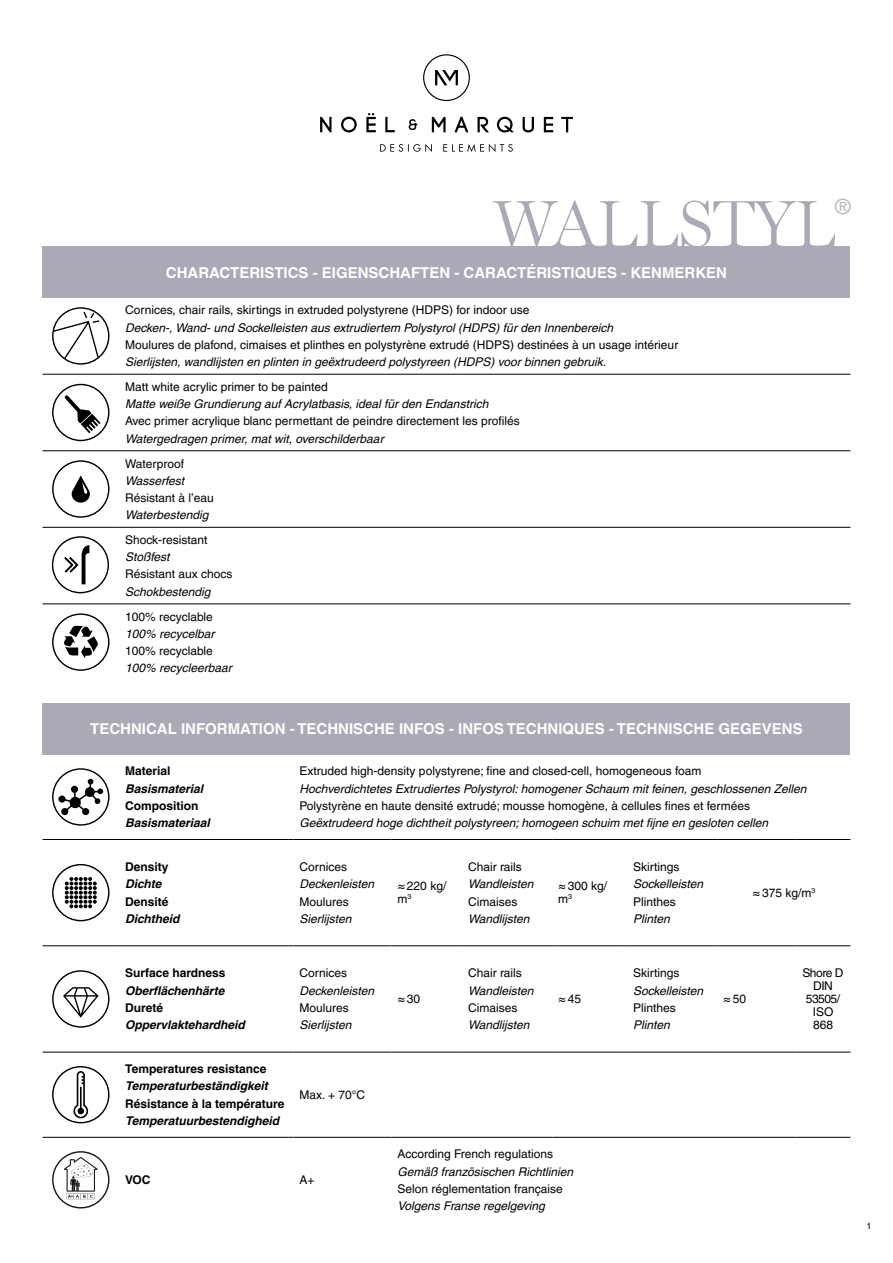
<style>
.page{position:relative;width:893px;height:1263px;background:#fff}
.page>*{position:absolute;margin:0;border:0;box-sizing:border-box;transform-origin:0 0}
.t1{font:300 66.75px "Miller Display";color:#ada8b5}
.t2{font:21px "Helvetica LT Pro";color:#bdb8c2}
.t3{font:700 15px "Helvetica LT Pro";color:#fff}
.t4{font:italic 12px "Helvetica LT Pro";color:#000}
.t5{font:12px/12.9px "Helvetica LT Pro";color:#000}
.t6{font:italic 700 12px "Helvetica LT Pro";color:#000}
.t7{font:700 12px "Helvetica LT Pro";color:#000}
.t8{font:12px/12.9px "Helvetica LT Pro";letter-spacing:-.04em;color:#000;text-align:center}
.t9{font:9px "Helvetica LT Pro";color:#000}
</style>
<div class="page">
<div style="left:43px;top:247px;width:807px;height:51px;background:#ada8b5"></div>
<hr style="left:43px;top:374px;width:76px;height:1px;background:#000">
<hr style="left:119px;top:374px;width:731px;height:1px;background:#000">
<hr style="left:43px;top:450px;width:76px;height:1px;background:#000">
<hr style="left:119px;top:450px;width:731px;height:1px;background:#000">
<hr style="left:43px;top:527px;width:76px;height:1px;background:#000">
<hr style="left:119px;top:527px;width:731px;height:1px;background:#000">
<hr style="left:43px;top:603px;width:76px;height:1px;background:#000">
<hr style="left:119px;top:603px;width:731px;height:1px;background:#000">
<svg style="left:52px;top:307px;width:57px;height:58px"></svg>
<svg style="left:52px;top:384px;width:57px;height:57px"></svg>
<svg style="left:52px;top:460px;width:57px;height:58px"></svg>
<svg style="left:52px;top:613px;width:57px;height:58px"></svg>
<div style="left:43px;top:703px;width:807px;height:51px;background:#ada8b5"></div>
<hr style="left:43px;top:839px;width:76px;height:1px;background:#000">
<hr style="left:119px;top:839px;width:170px;height:1px;background:#000">
<hr style="left:293px;top:839px;width:98px;height:1px;background:#000">
<hr style="left:391px;top:839px;width:71px;height:1px;background:#000">
<hr style="left:462px;top:839px;width:90px;height:1px;background:#000">
<hr style="left:552px;top:839px;width:71px;height:1px;background:#000">
<hr style="left:627px;top:839px;width:90px;height:1px;background:#000">
<hr style="left:717px;top:839px;width:78px;height:1px;background:#000">
<hr style="left:795px;top:839px;width:55px;height:1px;background:#000">
<hr style="left:43px;top:945px;width:76px;height:1px;background:#000">
<hr style="left:119px;top:945px;width:170px;height:1px;background:#000">
<hr style="left:293px;top:945px;width:98px;height:1px;background:#000">
<hr style="left:391px;top:945px;width:71px;height:1px;background:#000">
<hr style="left:462px;top:945px;width:90px;height:1px;background:#000">
<hr style="left:552px;top:945px;width:71px;height:1px;background:#000">
<hr style="left:627px;top:945px;width:90px;height:1px;background:#000">
<hr style="left:717px;top:945px;width:78px;height:1px;background:#000">
<hr style="left:795px;top:945px;width:55px;height:1px;background:#000">
<hr style="left:43px;top:1052px;width:76px;height:1px;background:#000">
<hr style="left:119px;top:1052px;width:170px;height:1px;background:#000">
<hr style="left:293px;top:1052px;width:98px;height:1px;background:#000">
<hr style="left:391px;top:1052px;width:71px;height:1px;background:#000">
<hr style="left:462px;top:1052px;width:90px;height:1px;background:#000">
<hr style="left:552px;top:1052px;width:71px;height:1px;background:#000">
<hr style="left:627px;top:1052px;width:90px;height:1px;background:#000">
<hr style="left:717px;top:1052px;width:78px;height:1px;background:#000">
<hr style="left:795px;top:1052px;width:55px;height:1px;background:#000">
<hr style="left:43px;top:1137px;width:76px;height:1px;background:#000">
<hr style="left:627px;top:1137px;width:90px;height:1px;background:#000">
<hr style="left:717px;top:1137px;width:78px;height:1px;background:#000">
<hr style="left:795px;top:1137px;width:55px;height:1px;background:#000">
<hr style="left:119px;top:1137px;width:170px;height:1px;background:#000">
<hr style="left:293px;top:1137px;width:98px;height:1px;background:#000">
<hr style="left:391px;top:1137px;width:71px;height:1px;background:#000">
<hr style="left:462px;top:1137px;width:90px;height:1px;background:#000">
<hr style="left:552px;top:1137px;width:71px;height:1px;background:#000">
<svg style="left:52px;top:768px;width:57px;height:58px"></svg>
<svg style="left:52px;top:864px;width:57px;height:57px"></svg>
<svg style="left:52px;top:970px;width:57px;height:58px"></svg>
<svg style="left:52px;top:1066px;width:57px;height:57px"></svg>
<svg style="left:52px;top:1151px;width:57px;height:57px"></svg>
<svg style="left:52px;top:536px;width:57px;height:57px"></svg>
<svg style="left:380px;top:144px;width:133px;height:8px"></svg>
<svg style="left:320px;top:113px;width:253px;height:20px"></svg>
<svg style="left:423px;top:54px;width:47px;height:47px"></svg>
<h1 class="t1" style="left:494px;top:184px;width:343px">WALLSTYL</h1>
<h2 class="t2" style="left:835px;top:194px;width:17px">®</h2>
<p class="t3" style="left:166px;top:263px;width:563px">CHARACTERISTICS - EIGENSCHAFTEN - CARACTÉRISTIQUES - KENMERKEN</p>
<p class="t5" style="left:125px;top:304px;width:406px">Cornices, chair rails, skirtings in extruded polystyrene (HDPS) for indoor use</p>
<p class="t4" style="left:125px;top:320px;width:489px">Decken-, Wand- und Sockelleisten aus extrudiertem Polystyrol (HDPS) für den Innenbereich</p>
<p class="t5" style="left:125px;top:338px;width:555px">Moulures de plafond, cimaises et plinthes en polystyrène extrudé (HDPS) destinées à un usage intérieur</p>
<p class="t4" style="left:125px;top:355px;width:483px">Sierlijsten, wandlijsten en plinten in geëxtrudeerd polystyreen (HDPS) voor binnen gebruik.</p>
<p class="t5" style="left:125px;top:380px;width:204px">Matt white acrylic primer to be painted</p>
<p class="t4" style="left:125px;top:397px;width:365px">Matte weiße Grundierung auf Acrylatbasis, ideal für den Endanstrich</p>
<p class="t5" style="left:125px;top:415px;width:396px">Avec primer acrylique blanc permettant de peindre directement les profilés</p>
<p class="t4" style="left:125px;top:431px;width:260px">Watergedragen primer, mat wit, overschilderbaar</p>
<p class="t5" style="left:125px;top:457px;width:61px">Waterproof</p>
<p class="t4" style="left:125px;top:474px;width:61px">Wasserfest</p>
<p class="t5" style="left:125px;top:491px;width:90px">Résistant à l’eau</p>
<p class="t4" style="left:125px;top:508px;width:85px">Waterbestendig</p>
<p class="t5" style="left:125px;top:533px;width:84px">Shock-resistant</p>
<p class="t4" style="left:125px;top:550px;width:46px">Stoßfest</p>
<p class="t5" style="left:125px;top:568px;width:109px">Résistant aux chocs</p>
<p class="t4" style="left:125px;top:584px;width:87px">Schokbestendig</p>
<p class="t5" style="left:125px;top:610px;width:89px">100% recyclable</p>
<p class="t4" style="left:125px;top:627px;width:91px">100% recycelbar</p>
<p class="t5" style="left:125px;top:644px;width:89px">100% recyclable</p>
<p class="t4" style="left:125px;top:661px;width:108px">100% recycleerbaar</p>
<p class="t3" style="left:90px;top:720px;width:714px">TECHNICAL INFORMATION - TECHNISCHE INFOS - INFOS TECHNIQUES - TECHNISCHE GEGEVENS</p>
<p class="t7" style="left:125px;top:764px;width:47px">Material</p>
<p class="t6" style="left:125px;top:781px;width:80px">Basismaterial</p>
<p class="t7" style="left:125px;top:798px;width:75px">Composition</p>
<p class="t6" style="left:125px;top:815px;width:86px">Basismateriaal</p>
<p class="t5" style="left:299px;top:765px;width:404px">Extruded high-density polystyrene; fine and closed-cell, homogeneous foam</p>
<p class="t4" style="left:299px;top:781px;width:508px">Hochverdichtetes Extrudiertes Polystyrol: homogener Schaum mit feinen, geschlossenen Zellen</p>
<p class="t5" style="left:299px;top:799px;width:452px">Polystyrène en haute densité extrudé; mousse homogène, à cellules fines et fermées</p>
<p class="t4" style="left:299px;top:816px;width:470px">Geëxtrudeerd hoge dichtheit polystyreen; homogeen schuim met fijne en gesloten cellen</p>
<p class="t7" style="left:125px;top:859px;width:45px">Density</p>
<p class="t6" style="left:125px;top:877px;width:38px">Dichte</p>
<p class="t7" style="left:125px;top:894px;width:45px">Densité</p>
<p class="t6" style="left:125px;top:911px;width:56px">Dichtheid</p>
<p class="t5" style="left:299px;top:860px;width:49px">Cornices</p>
<p class="t4" style="left:299px;top:877px;width:76px">Deckenleisten</p>
<p class="t5" style="left:299px;top:895px;width:51px">Moulures</p>
<p class="t4" style="left:299px;top:911px;width:54px">Sierlijsten</p>
<p class="t7" style="left:125px;top:966px;width:102px">Surface hardness</p>
<p class="t6" style="left:125px;top:983px;width:101px">Oberflächenhärte</p>
<p class="t7" style="left:125px;top:1000px;width:40px">Dureté</p>
<p class="t6" style="left:125px;top:1017px;width:121px">Oppervlaktehardheid</p>
<p class="t7" style="left:125px;top:1062px;width:143px">Temperatures resistance</p>
<p class="t6" style="left:125px;top:1079px;width:144px">Temperaturbeständigkeit</p>
<p class="t7" style="left:125px;top:1096px;width:161px">Résistance à la température</p>
<p class="t6" style="left:125px;top:1113px;width:155px">Temperatuurbestendigheid</p>
<p class="t5" style="left:299px;top:967px;width:49px">Cornices</p>
<p class="t4" style="left:299px;top:983px;width:76px">Deckenleisten</p>
<p class="t5" style="left:299px;top:1001px;width:51px">Moulures</p>
<p class="t4" style="left:299px;top:1018px;width:54px">Sierlijsten</p>
<p class="t5" style="left:299px;top:1088px;width:67px">Max. + 70°C</p>
<p class="t7" style="left:125px;top:1172px;width:27px">VOC</p>
<p class="t5" style="left:299px;top:1173px;width:17px">A+</p>
<p class="t5" style="left:397px;top:880px;width:50px">≈220 kg/ m<sup>3</sup></p>
<p class="t5" style="left:397px;top:992px;width:24px">≈30</p>
<p class="t5" style="left:468px;top:860px;width:55px">Chair rails</p>
<p class="t4" style="left:468px;top:877px;width:67px">Wandleisten</p>
<p class="t5" style="left:468px;top:895px;width:51px">Cimaises</p>
<p class="t4" style="left:468px;top:911px;width:63px">Wandlijsten</p>
<p class="t5" style="left:468px;top:967px;width:55px">Chair rails</p>
<p class="t4" style="left:468px;top:983px;width:67px">Wandleisten</p>
<p class="t5" style="left:468px;top:1001px;width:51px">Cimaises</p>
<p class="t4" style="left:468px;top:1018px;width:63px">Wandlijsten</p>
<p class="t5" style="left:558px;top:880px;width:50px">≈300 kg/ m<sup>3</sup></p>
<p class="t5" style="left:558px;top:992px;width:24px">≈45</p>
<p class="t5" style="left:397px;top:1147px;width:157px">According French regulations</p>
<p class="t4" style="left:397px;top:1164px;width:177px">Gemäß französischen Richtlinien</p>
<p class="t5" style="left:397px;top:1182px;width:167px">Selon réglementation française</p>
<p class="t4" style="left:397px;top:1199px;width:149px">Volgens Franse regelgeving</p>
<p class="t5" style="left:633px;top:860px;width:48px">Skirtings</p>
<p class="t4" style="left:633px;top:877px;width:72px">Sockelleisten</p>
<p class="t5" style="left:633px;top:895px;width:44px">Plinthes</p>
<p class="t4" style="left:633px;top:911px;width:38px">Plinten</p>
<p class="t5" style="left:633px;top:967px;width:48px">Skirtings</p>
<p class="t4" style="left:633px;top:983px;width:72px">Sockelleisten</p>
<p class="t5" style="left:633px;top:1001px;width:44px">Plinthes</p>
<p class="t4" style="left:633px;top:1018px;width:38px">Plinten</p>
<p class="t5" style="left:752px;top:886px;width:64px">≈375 kg/m<sup>3</sup></p>
<p class="t5" style="left:723px;top:992px;width:24px">≈50</p>
<p class="t8" style="left:802px;top:967px;width:43px">Shore D<br>DIN<br>53505/<br>ISO<br>868</p>
<p class="t9" style="left:866px;top:1221px;width:7px">1</p>
</div>
